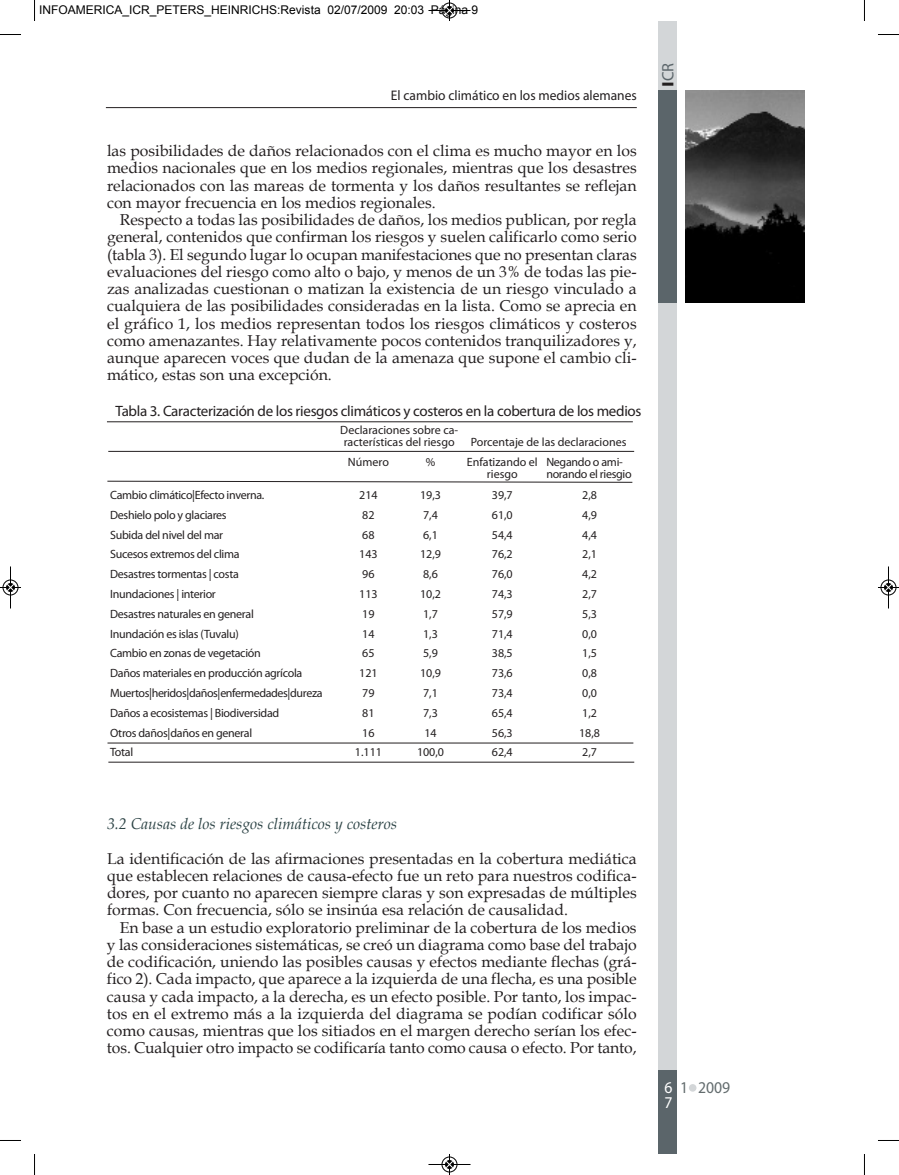
<style>
.page{position:relative;width:899px;height:1175px;background:#fff}
.page>*{position:absolute;margin:0;border:0;box-sizing:border-box;transform-origin:0 0}
.t1{font:16.5px "Myriad Pro";color:#636c6e;scale:.95 1}
.t2{font:16.5px "Myriad Pro";color:#5b656a}
.t3{font:16.5px/15px "Myriad Pro";color:#fff;scale:.95 1}
.t4{font:15.75px/17.2px "Book Antiqua";color:#231f20;text-align:justify}
.t5{font:italic 15.75px "Book Antiqua";color:#2b4244}
.t6{font:15px "Myriad Pro";letter-spacing:-.02em;color:#231f20}
.t7{font:13.95px "Myriad Pro";color:#231f20}
.t8{font:12px/12px "Myriad Pro";letter-spacing:-.025em;color:#231f20}
.t9{font:12px/12px "Myriad Pro";color:#231f20}
.t10{font:12px "Arial";color:#000}
.s1{font-weight:700;color:#231f20}
</style>
<div class="page">
<div style="left:658px;top:34px;width:18px;height:1105px;background:#d3d6d8"></div>
<div style="left:688px;top:1084px;width:8px;height:7px;background:#d3d6d8;border-radius:50%"></div>
<img style="left:685px;top:90px;width:118px;height:212px">
<div style="left:658px;top:35px;width:19px;height:268px;background:#5b656a"></div>
<div style="left:658px;top:21px;width:19px;height:69px;background:#d3d6d8"></div>
<div style="left:658px;top:1070px;width:19px;height:84px;background:#5b656a"></div>
<hr style="left:106px;top:107px;width:530px;height:1px;background:#231f20">
<hr style="left:108px;top:451px;width:526px;height:1px;background:#231f20">
<hr style="left:108px;top:762px;width:526px;height:1px;background:#231f20">
<hr style="left:107px;top:742px;width:526px;height:1px;background:#231f20">
<hr style="left:107px;top:421px;width:525px;height:1px;background:#231f20">
<svg style="left:107px;top:481px;width:525px;height:1px"></svg>
<svg style="left:34px;top:0;width:1px;height:21px"></svg>
<svg style="left:0;top:34px;width:21px;height:1px"></svg>
<svg style="left:878px;top:34px;width:20px;height:1px"></svg>
<svg style="left:34px;top:1154px;width:1px;height:21px"></svg>
<svg style="left:0;top:1140px;width:21px;height:1px"></svg>
<svg style="left:878px;top:1140px;width:20px;height:1px"></svg>
<svg style="left:428px;top:0;width:43px;height:21px"></svg>
<svg style="left:428px;top:1154px;width:43px;height:21px"></svg>
<svg style="left:0;top:566px;width:21px;height:43px"></svg>
<svg style="left:878px;top:566px;width:20px;height:43px"></svg>
<p class="t10" style="left:39px;top:3px;width:440px">INFOAMERICA_ICR_PETERS_HEINRICHS:Revista 02/07/2009 20:03 Página 9</p>
<p class="t7" style="left:391px;top:90px;width:247px">el cambio climático en los medios alemanes</p>
<p class="t4" style="left:107px;top:142px;width:531px">las posibilidades de daños relacionados con el clima es mucho mayor en los medios nacionales que en los medios regionales, mientras que los desastres relacionados con las mareas de tormenta y los daños resultantes se reflejan con mayor frecuencia en los medios regionales.</p>
<p class="t4" style="left:107px;top:211px;width:531px;text-indent:13px">respecto a todas las posibilidades de daños, los medios publican, por regla general, contenidos que confirman los riesgos y suelen calificarlo como serio (tabla 3). el segundo lugar lo ocupan manifestaciones que no presentan claras evaluaciones del riesgo como alto o bajo, y menos de un 3% de todas las pie&shy;zas analizadas cuestionan o matizan la existencia de un riesgo vinculado a cualquiera de las posibilidades consideradas en la lista. como se aprecia en el gráfico 1, los medios representan todos los riesgos climáticos y costeros como amenazantes. Hay relativamente pocos contenidos tranquilizadores y, aunque aparecen voces que dudan de la amenaza que supone el cambio cli&shy;mático, estas son una excepción.</p>
<p class="t6" style="left:115px;top:405px;width:527px">tabla 3. Caracterización de los riesgos climáticos y costeros en la cobertura de los medios</p>
<p class="t9" style="left:340px;top:425px;width:119px">declaraciones sobre ca&shy;racterísticas del riesgo</p>
<p class="t9" style="left:470px;top:437px;width:157px">Porcentaje de las declaraciones</p>
<p class="t8" style="left:348px;top:457px;width:42px">número</p>
<p class="t8" style="left:425px;top:457px;width:11px">%</p>
<p class="t9" style="left:466px;top:457px;width:72px;text-align:center">enfatizando el riesgo</p>
<p class="t8" style="left:546px;top:457px;width:87px">negando o ami&shy;norando el riesgio</p>
<p class="t8" style="left:110px;top:490px;width:156px">Cambio climático|efecto inverna.</p>
<p class="t8" style="left:359px;top:490px;width:20px">214</p>
<p class="t8" style="left:420px;top:490px;width:22px">19,3</p>
<p class="t8" style="left:491px;top:490px;width:22px">39,7</p>
<p class="t8" style="left:582px;top:490px;width:16px">2,8</p>
<p class="t8" style="left:110px;top:509px;width:118px">deshielo polo y glaciares</p>
<p class="t8" style="left:362px;top:509px;width:14px">82</p>
<p class="t8" style="left:423px;top:509px;width:16px">7,4</p>
<p class="t8" style="left:491px;top:509px;width:22px">61,0</p>
<p class="t8" style="left:582px;top:509px;width:16px">4,9</p>
<p class="t8" style="left:110px;top:529px;width:114px">subida del nivel del mar</p>
<p class="t8" style="left:362px;top:529px;width:14px">68</p>
<p class="t8" style="left:423px;top:529px;width:16px">6,1</p>
<p class="t8" style="left:491px;top:529px;width:22px">54,4</p>
<p class="t8" style="left:582px;top:529px;width:16px">4,4</p>
<p class="t8" style="left:110px;top:549px;width:131px">sucesos extremos del clima</p>
<p class="t8" style="left:359px;top:549px;width:20px">143</p>
<p class="t8" style="left:420px;top:549px;width:22px">12,9</p>
<p class="t8" style="left:491px;top:549px;width:22px">76,2</p>
<p class="t8" style="left:582px;top:549px;width:16px">2,1</p>
<p class="t8" style="left:110px;top:569px;width:130px">desastres tormentas | costa</p>
<p class="t8" style="left:362px;top:569px;width:14px">96</p>
<p class="t8" style="left:423px;top:569px;width:16px">8,6</p>
<p class="t8" style="left:491px;top:569px;width:22px">76,0</p>
<p class="t8" style="left:582px;top:569px;width:16px">4,2</p>
<p class="t8" style="left:110px;top:589px;width:107px">Inundaciones | interior</p>
<p class="t8" style="left:359px;top:589px;width:20px">113</p>
<p class="t8" style="left:420px;top:589px;width:22px">10,2</p>
<p class="t8" style="left:491px;top:589px;width:22px">74,3</p>
<p class="t8" style="left:582px;top:589px;width:16px">2,7</p>
<p class="t8" style="left:110px;top:608px;width:145px">desastres naturales en general</p>
<p class="t8" style="left:362px;top:608px;width:14px">19</p>
<p class="t8" style="left:423px;top:608px;width:16px">1,7</p>
<p class="t8" style="left:491px;top:608px;width:22px">57,9</p>
<p class="t8" style="left:582px;top:608px;width:16px">5,3</p>
<p class="t8" style="left:110px;top:628px;width:130px">Inundación es islas (tuvalu)</p>
<p class="t8" style="left:362px;top:628px;width:14px">14</p>
<p class="t8" style="left:423px;top:628px;width:16px">1,3</p>
<p class="t8" style="left:491px;top:628px;width:22px">71,4</p>
<p class="t8" style="left:582px;top:628px;width:16px">0,0</p>
<p class="t8" style="left:110px;top:648px;width:152px">Cambio en zonas de vegetación</p>
<p class="t8" style="left:362px;top:648px;width:14px">65</p>
<p class="t8" style="left:423px;top:648px;width:16px">5,9</p>
<p class="t8" style="left:491px;top:648px;width:22px">38,5</p>
<p class="t8" style="left:582px;top:648px;width:16px">1,5</p>
<p class="t8" style="left:110px;top:668px;width:194px">daños materiales en producción agrícola</p>
<p class="t8" style="left:359px;top:668px;width:20px">121</p>
<p class="t8" style="left:420px;top:668px;width:22px">10,9</p>
<p class="t8" style="left:491px;top:668px;width:22px">73,6</p>
<p class="t8" style="left:582px;top:668px;width:16px">0,8</p>
<p class="t8" style="left:110px;top:688px;width:214px">Muertos|heridos|daños|enfermedades|dureza</p>
<p class="t8" style="left:362px;top:688px;width:14px">79</p>
<p class="t8" style="left:423px;top:688px;width:16px">7,1</p>
<p class="t8" style="left:491px;top:688px;width:22px">73,4</p>
<p class="t8" style="left:582px;top:688px;width:16px">0,0</p>
<p class="t8" style="left:110px;top:708px;width:171px">daños a ecosistemas | Biodiversidad</p>
<p class="t8" style="left:362px;top:708px;width:14px">81</p>
<p class="t8" style="left:423px;top:708px;width:16px">7,3</p>
<p class="t8" style="left:491px;top:708px;width:22px">65,4</p>
<p class="t8" style="left:582px;top:708px;width:16px">1,2</p>
<p class="t8" style="left:110px;top:727px;width:143px">Otros daños|daños en general</p>
<p class="t8" style="left:362px;top:727px;width:14px">16</p>
<p class="t8" style="left:424px;top:727px;width:14px">14</p>
<p class="t8" style="left:491px;top:727px;width:22px">56,3</p>
<p class="t8" style="left:579px;top:727px;width:22px">18,8</p>
<p class="t8" style="left:110px;top:747px;width:25px">total</p>
<p class="t8" style="left:355px;top:747px;width:29px">1.111</p>
<p class="t8" style="left:417px;top:747px;width:29px">100,0</p>
<p class="t8" style="left:491px;top:747px;width:22px">62,4</p>
<p class="t8" style="left:582px;top:747px;width:16px">2,7</p>
<p class="t2" style="left:661px;top:87px;width:26px;rotate:-90deg"><span class="s1">I</span>Cr</p>
<p class="t5" style="left:107px;top:814px;width:291px">3.2 Causas de los riesgos climáticos y costeros</p>
<p class="t4" style="left:107px;top:850px;width:531px">La identificación de las afirmaciones presentadas en la cobertura mediática que establecen relaciones de causa-efecto fue un reto para nuestros codifica&shy;dores, por cuanto no aparecen siempre claras y son expresadas de múltiples formas. con frecuencia, sólo se insinúa esa relación de causalidad.</p>
<p class="t4" style="left:107px;top:919px;width:531px;text-indent:13px">en base a un estudio exploratorio preliminar de la cobertura de los medios y las consideraciones sistemáticas, se creó un diagrama como base del trabajo de codificación, uniendo las posibles causas y efectos mediante flechas (grá&shy;fico 2). cada impacto, que aparece a la izquierda de una flecha, es una posible causa y cada impacto, a la derecha, es un efecto posible. Por tanto, los impac&shy;tos en el extremo más a la izquierda del diagrama se podían codificar sólo como causas, mientras que los sitiados en el margen derecho serían los efec&shy;tos. cualquier otro impacto se codificaría tanto como causa o efecto. Por tanto,</p>
<p class="t3" style="left:664px;top:1081px;width:10px">6<br>7</p>
<p class="t1" style="left:679px;top:1081px;width:54px">1 2009</p>
</div>
